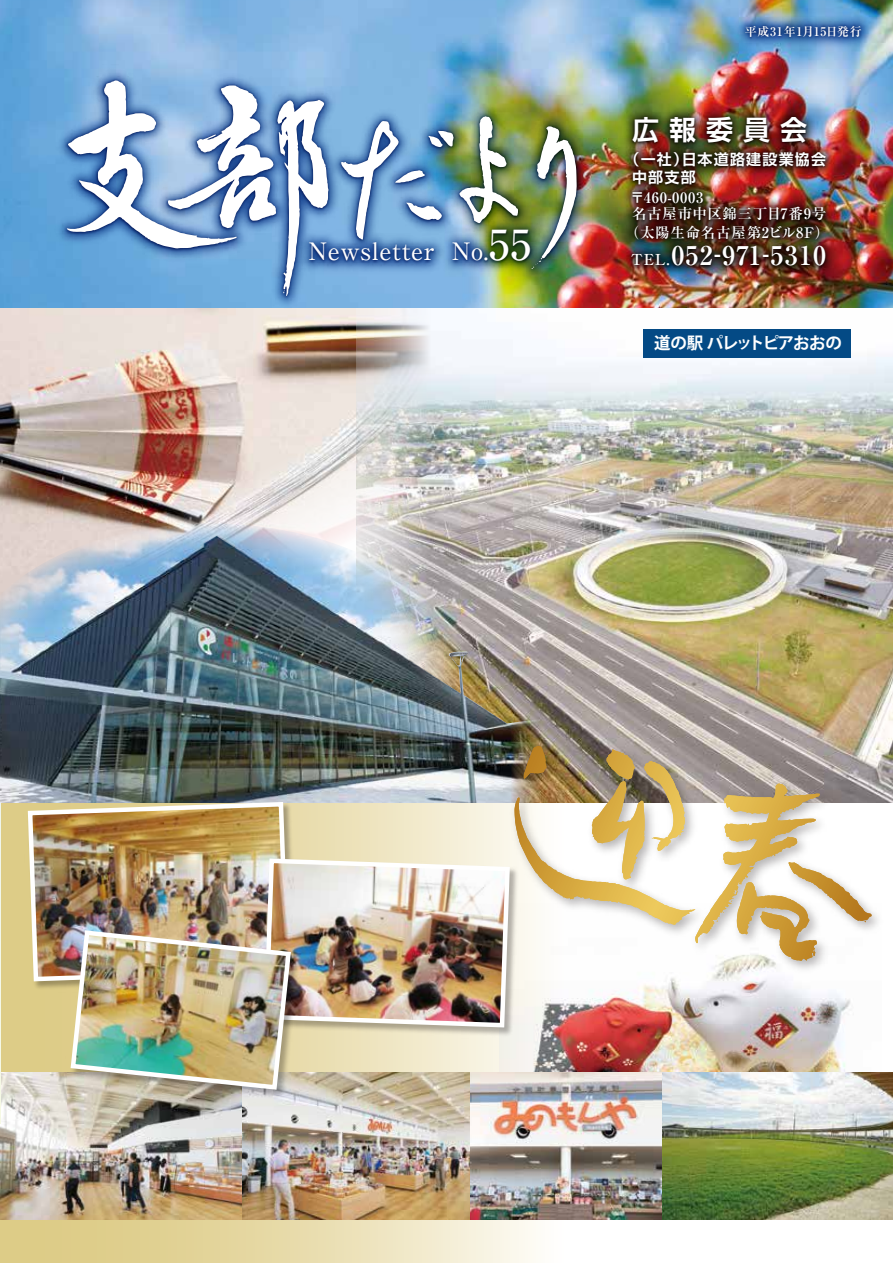
<style>
.page{position:relative;width:893px;height:1263px;background:#fff}
.page>*{position:absolute;margin:0;border:0;box-sizing:border-box;transform-origin:0 0}
.t1{font:700 27px "Shin Go Pro De";letter-spacing:.37em;color:#fff}
.t2{font:700 25.8px "Ryumin Pr 6 N";letter-spacing:.05em;color:#fff}
.t3{font:500 24px "Ryumin Pr 6 N";letter-spacing:.025em;color:#fff}
.t4{font:700 16.5px "Koz Go Pro";letter-spacing:-.085em;color:#fff}
.t5{font:700 15px/18px "Shin Go Pro De";letter-spacing:.08em;color:#fff}
.t6{font:700 14.55px/16.4px "Ryumin Pr 6 N";letter-spacing:.05em;color:#fff}
.t7{font:700 12px "Ryumin Pr 6 N";letter-spacing:.06em;color:#fff}
.s1{font-size:41.55px}
.s2{font-size:15.15px}
</style>
<div class="page">
<svg style="left:0;top:802px;width:893px;height:461px"></svg>
<img style="left:0;top:1072px;width:893px;height:148px">
<hr style="left:0;top:64px;width:1px;height:1059px;background:#f2f7e8">
<img style="left:0;top:308px;width:356px;height:215px">
<img style="left:356px;top:312px;width:537px;height:490px">
<img style="left:0;top:0;width:893px;height:308px">
<img style="left:0;top:523px;width:543px;height:13px">
<img style="left:0;top:536px;width:543px;height:266px">
<img style="left:24px;top:778px;width:44px;height:214px">
<img style="left:25px;top:800px;width:43px;height:184px">
<img style="left:66px;top:912px;width:239px;height:191px">
<img style="left:51px;top:64px;width:542px;height:248px">
<img style="left:63px;top:76px;width:518px;height:224px">
<img style="left:341px;top:116px;width:177px;height:124px">
<img style="left:532px;top:126px;width:45px;height:143px">
<svg style="left:66px;top:80px;width:263px;height:216px"></svg>
<img style="left:730px;top:10px;width:147px;height:43px">
<img style="left:741px;top:22px;width:126px;height:22px">
<img style="left:616px;top:101px;width:226px;height:186px">
<img style="left:627px;top:112px;width:205px;height:166px">
<img style="left:506px;top:737px;width:383px;height:241px">
<svg style="left:731px;top:862px;width:141px;height:99px"></svg>
<svg style="left:711px;top:912px;width:13px;height:13px"></svg>
<svg style="left:724px;top:784px;width:53px;height:67px;background:#d3ba7d"></svg>
<img style="left:68px;top:746px;width:627px;height:346px">
<div style="left:643px;top:329px;width:207px;height:28px;background:#044a85"></div>
<h3 class="t3" style="left:309px;top:233px;width:224px">Newsletter No.<span class="s1">55</span></h3>
<p class="t7" style="left:745px;top:22px;width:119px">平成31年1月15日発行</p>
<h1 class="t1" style="left:632px;top:108px;width:176px">広報委員会</h1>
<p class="t5" style="left:632px;top:149px;width:195px;text-indent:-8px">（一社）日本道路建設業協会中部支部</p>
<p class="t6" style="left:630px;top:189px;width:198px">〒460-0003<br>名古屋市中区錦三丁目7番9号</p>
<p class="t6" style="left:625px;top:223px;width:206px">（太陽生命名古屋第2ビル8F）</p>
<h2 class="t2" style="left:631px;top:235px;width:197px"><span class="s2">TEL.</span>052-971-5310</h2>
<p class="t4" style="left:654px;top:333px;width:190px">道の駅 パレットピアおおの</p>
</div>
